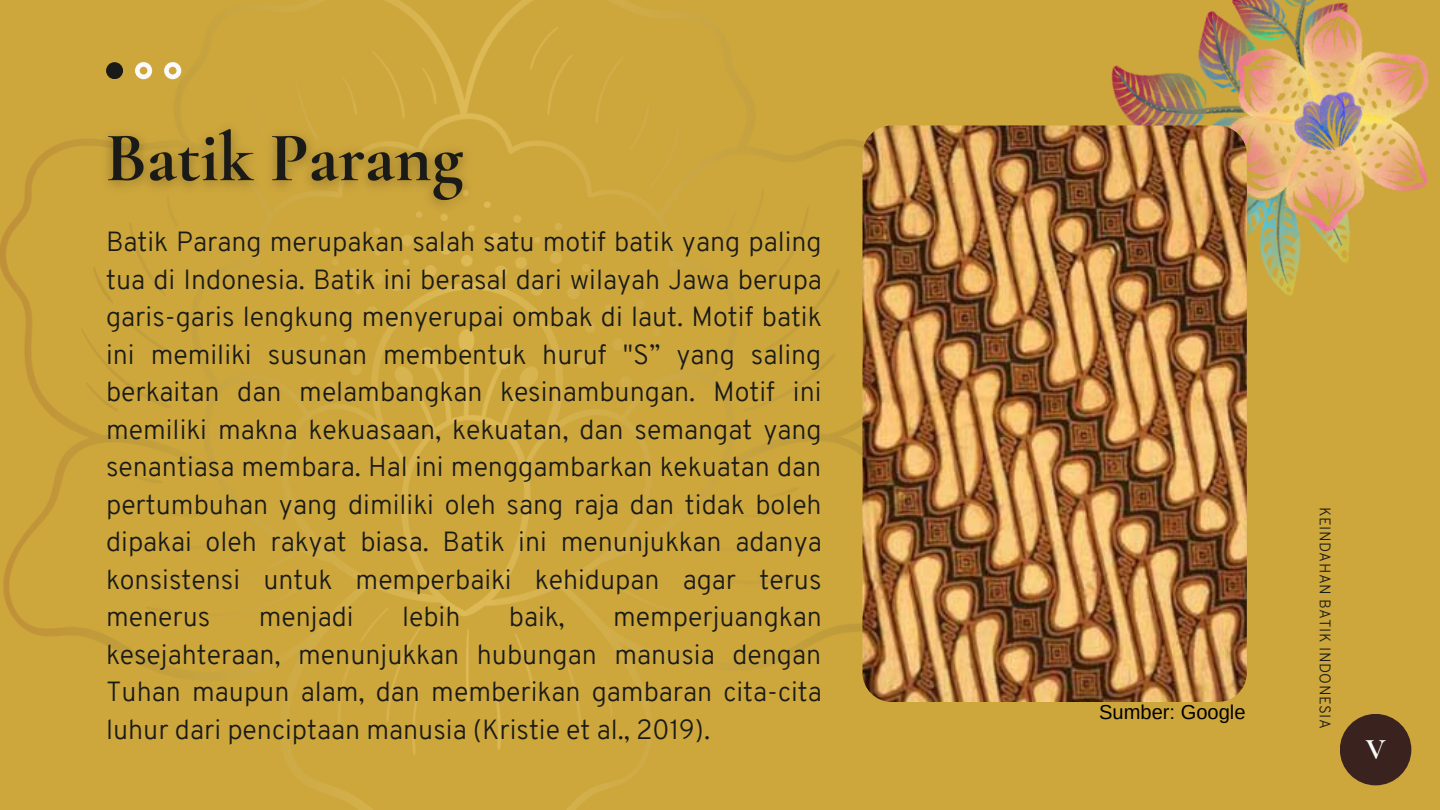
<style>
.page{position:relative;width:1440px;height:810px;background:#cda63c}
.page>*{position:absolute;margin:0;border:0;box-sizing:border-box;transform-origin:0 0}
.t1{font:700 30px "Cormorant Garamond";color:#fafafa}
.t2{font:300 27px/37.5px "Overpass";color:#1a1b18;text-align:justify}
.t3{font:20.1px "Arimo";color:#000}
.t4{font:300 15px "Overpass";letter-spacing:.03em;color:#1a1b18}
</style>
<div class="page">
<img style="left:0;top:0;width:886px;height:810px">
<svg style="left:164px;top:62px;width:17px;height:17px"></svg>
<svg style="left:135px;top:62px;width:17px;height:17px"></svg>
<div style="left:106px;top:62px;width:17px;height:17px;background:#1a1b18;border-radius:50%"></div>
<img style="left:1111px;top:0;width:318px;height:296px">
<img style="left:862px;top:125px;width:385px;height:577px;border-radius:29px">
<img style="left:89px;top:101px;width:391px;height:120px">
<div style="left:1340px;top:714px;width:71px;height:71px;background:#3a221f;border-radius:50%"></div>
<p class="t2" style="left:106px;top:226px;width:717px">Batik Parang merupakan salah satu motif batik yang paling tua di Indonesia. Batik ini berasal dari wilayah Jawa berupa garis-garis lengkung menyerupai ombak di laut. Motif batik ini memiliki susunan membentuk huruf "S” yang saling berkaitan dan melambangkan kesinambungan. Motif ini memiliki makna kekuasaan, kekuatan, dan semangat yang senantiasa membara. Hal ini menggambarkan kekuatan dan pertumbuhan yang dimiliki oleh sang raja dan tidak boleh dipakai oleh rakyat biasa. Batik ini menunjukkan adanya konsistensi untuk memperbaiki kehidupan agar terus menerus</p>
<p class="t2" style="left:106px;top:601px;width:717px;text-indent:507px">memperjuangkan kesejahteraan, menunjukkan hubungan manusia dengan Tuhan maupun alam, dan memberikan gambaran cita-cita luhur dari penciptaan manusia (Kristie et al., 2019).</p>
<p class="t2" style="left:259px;top:601px;width:96px">menjadi</p>
<p class="t2" style="left:402px;top:601px;width:60px">lebih</p>
<p class="t2" style="left:509px;top:601px;width:57px">baik,</p>
<p class="t3" style="left:1099px;top:701px;width:148px">Sumber: Google</p>
<p class="t4" style="left:1331px;top:507px;width:224px;rotate:90deg">KEINDAHAN BATIK INDONESIA</p>
<p class="t1" style="left:1366px;top:731px;width:21px">V</p>
</div>
